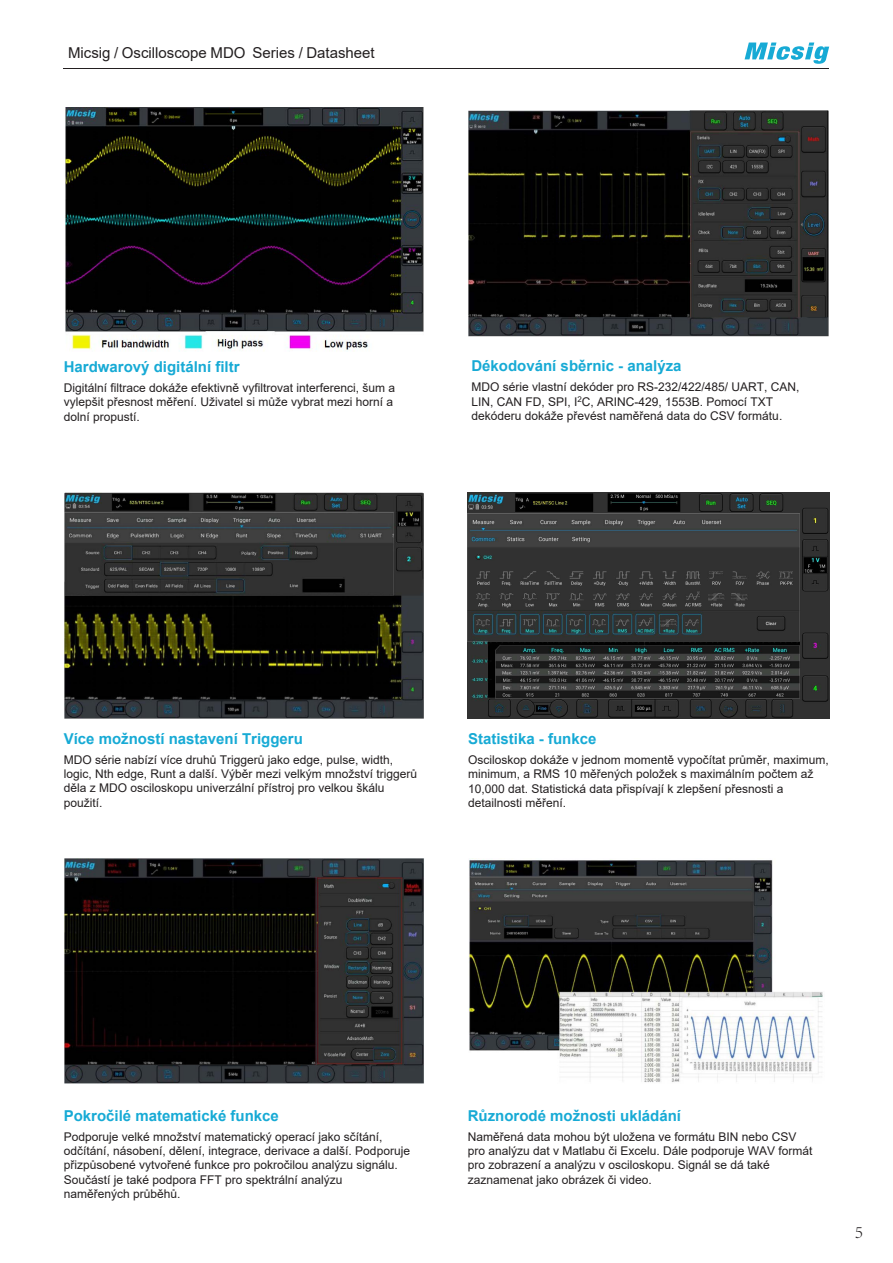
<style>
.page{position:relative;width:893px;height:1263px;background:#fff}
.page>*{position:absolute;margin:0;border:0;box-sizing:border-box;transform-origin:0 0}
.t1{font:300 18px "Adobe Song Std";color:#231f20}
.t2{font:700 15px "Arial";color:#17aad5}
.t3{font:15px "Arial";color:#231f20}
.t4{font:12px/14.4px "Arial";color:#231f20}
.s1{font-style:inherit}
</style>
<div class="page">
<hr style="left:64px;top:68px;width:765px;height:1px;background:#231f20">
<svg style="left:745px;top:43px;width:84px;height:21px"></svg>
<img style="left:64px;top:493px;width:360px;height:226px">
<img style="left:469px;top:111px;width:359px;height:225px">
<img style="left:468px;top:493px;width:361px;height:226px">
<img style="left:65px;top:859px;width:359px;height:225px">
<img style="left:65px;top:107px;width:359px;height:244px">
<img style="left:468px;top:860px;width:355px;height:222px">
<p class="t3" style="left:68px;top:42px;width:308px">Micsig / Oscilloscope MDO Series / Datasheet</p>
<p class="t2" style="left:64px;top:356px;width:177px">Hardwarový digitální filtr</p>
<p class="t4" style="left:64px;top:380px;width:333px">Digitální filtrace dokáže efektivně vyfiltrovat interferenci, šum a vylepšit přesnost měření. Uživatel si může vybrat mezi horní a dolní propustí.</p>
<p class="t2" style="left:471px;top:356px;width:212px">Dékodování sběrnic - analýza</p>
<p class="t4" style="left:471px;top:380px;width:330px">MDO série vlastní dekóder pro RS-232/422/485/ UART, CAN,<br>LIN, CAN FD, SPI, I<sup>2</sup>C, ARINC-429, 1553B. Pomocí TXT dekóderu dokáže převést naměřená data do CSV formátu.</p>
<p class="t2" style="left:64px;top:728px;width:241px">Více možností nastavení Triggeru</p>
<p class="t4" style="left:64px;top:752px;width:355px">MDO série nabízí více druhů Triggerů jako edge, pulse, width, logic, Nth edge, Runt a další. Výběr mezi velkým množství triggerů děla z MDO osciloskopu univerzální přístroj pro velkou škálu použití.</p>
<p class="t2" style="left:468px;top:728px;width:130px">Statistika - funkce</p>
<p class="t4" style="left:468px;top:752px;width:362px">Osciloskop dokáže v jednom momentě vypočítat průměr, maximum, minimum, a RMS 10 měřených položek s maximálním počtem až 10,000 dat. Statistická data přispívají k zlepšení přesnosti a detailnosti měření.</p>
<p class="t2" style="left:64px;top:1105px;width:217px">Pokročilé matematické funkce</p>
<p class="t4" style="left:64px;top:1129px;width:348px">Podporuje velké množství matematický operací jako sčítání, odčítání, násobení, dělení, integrace, derivace a další. Podporuje přizpůsobené vytvořené funkce pro pokročilou analýzu signálu.<br>Součástí je také podpora FFT pro spektrální analýzu naměřených <span class="s1">průběhů</span>.</p>
<p class="t2" style="left:468px;top:1105px;width:215px">Různorodé možnosti ukládání</p>
<p class="t4" style="left:468px;top:1129px;width:346px">Naměřená data mohou být uložena ve formátu BIN nebo CSV pro analýzu dat v Matlabu či Excelu. Dále podporuje WAV formát pro zobrazení a analýzu v osciloskopu. Signál se dá také zaznamenat jako obrázek či video.</p>
<h1 class="t1" style="left:855px;top:1221px;width:10px">5</h1>
</div>
